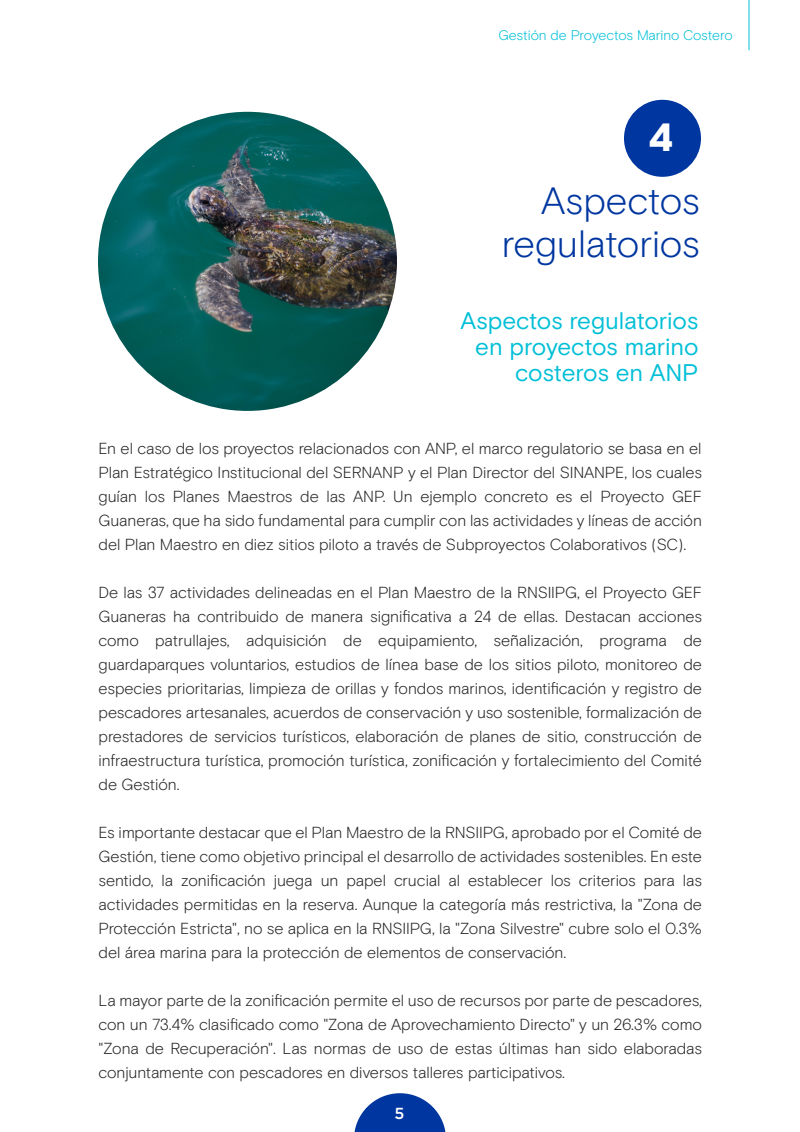
<style>
.page{position:relative;width:800px;height:1132px;background:#fff}
.page>*{position:absolute;margin:0;border:0;box-sizing:border-box;transform-origin:0 0}
.t1{font:900 39.3px "Basis Grotesque Pro";color:#fff}
.t2{font:300 38px/43px "Basis Grotesque Pro";letter-spacing:-.005em;color:#0036a0;text-align:right}
.t3{font:24px/26px "Basis Grotesque Pro";letter-spacing:-.01em;color:#00bfd7;text-align:right}
.t4{font:300 16px/24px "Basis Grotesque Pro";letter-spacing:-.005em;color:#262626;text-align:justify}
.t5{font:500 16px "Gotham";color:#fff}
.t6{font:300 14px "Basis Grotesque Pro";letter-spacing:-.01em;color:#00bfd7}
</style>
<div class="page">
<svg style="left:354px;top:1093px;width:92px;height:39px"></svg>
<div style="left:624px;top:100px;width:77px;height:77px;background:#0036a0;border-radius:50%"></div>
<img style="left:98px;top:112px;width:299px;height:299px;border-radius:150px">
<hr style="left:749px;top:0;width:1px;height:50px;background:#00bfd7">
<p class="t6" style="left:498px;top:26px;width:236px">Gestión de Proyectos Marino Costero</p>
<h1 class="t1" style="left:649px;top:114px;width:26px">4</h1>
<h2 class="t2" style="left:502px;top:180px;width:200px">Aspectos regulatorios</h2>
<h3 class="t3" style="left:460px;top:308px;width:240px">Aspectos regulatorios en proyectos marino costeros en ANP</h3>
<p class="t4" style="left:98px;top:437px;width:605px">En el caso de los proyectos relacionados con ANP, el marco regulatorio se basa en el Plan Estratégico Institucional del SERNANP y el Plan Director del SINANPE, los cuales guían los Planes Maestros de las ANP. Un ejemplo concreto es el Proyecto GEF Guaneras, que ha sido fundamental para cumplir con las actividades y líneas de acción del Plan Maestro en diez sitios piloto a través de Subproyectos Colaborativos (SC).</p>
<p class="t4" style="left:98px;top:581px;width:605px">De las 37 actividades delineadas en el Plan Maestro de la RNSIIPG, el Proyecto GEF Guaneras ha contribuido de manera significativa a 24 de ellas. Destacan acciones como patrullajes, adquisición de equipamiento, señalización, programa de guardaparques voluntarios, estudios de línea base de los sitios piloto, monitoreo de especies prioritarias, limpieza de orillas y fondos marinos, identificación y registro de pescadores artesanales, acuerdos de conservación y uso sostenible, formalización de prestadores de servicios turísticos, elaboración de planes de sitio, construcción de infraestructura turística, promoción turística, zonificación y fortalecimiento del Comité de Gestión.</p>
<p class="t4" style="left:98px;top:821px;width:605px">Es importante destacar que el Plan Maestro de la RNSIIPG, aprobado por el Comité de Gestión, tiene como objetivo principal el desarrollo de actividades sostenibles. En este sentido, la zonificación juega un papel crucial al establecer los criterios para las actividades permitidas en la reserva. Aunque la categoría más restrictiva, la "Zona de Protección Estricta", no se aplica en la RNSIIPG, la "Zona Silvestre" cubre solo el 0.3% del área marina para la protección de elementos de conservación.</p>
<p class="t4" style="left:98px;top:989px;width:605px">La mayor parte de la zonificación permite el uso de recursos por parte de pescadores, con un 73.4% clasificado como "Zona de Aprovechamiento Directo" y un 26.3% como "Zona de Recuperación". Las normas de uso de estas últimas han sido elaboradas conjuntamente con pescadores en diversos talleres participativos.</p>
<p class="t5" style="left:394px;top:1102px;width:11px">5</p>
</div>
